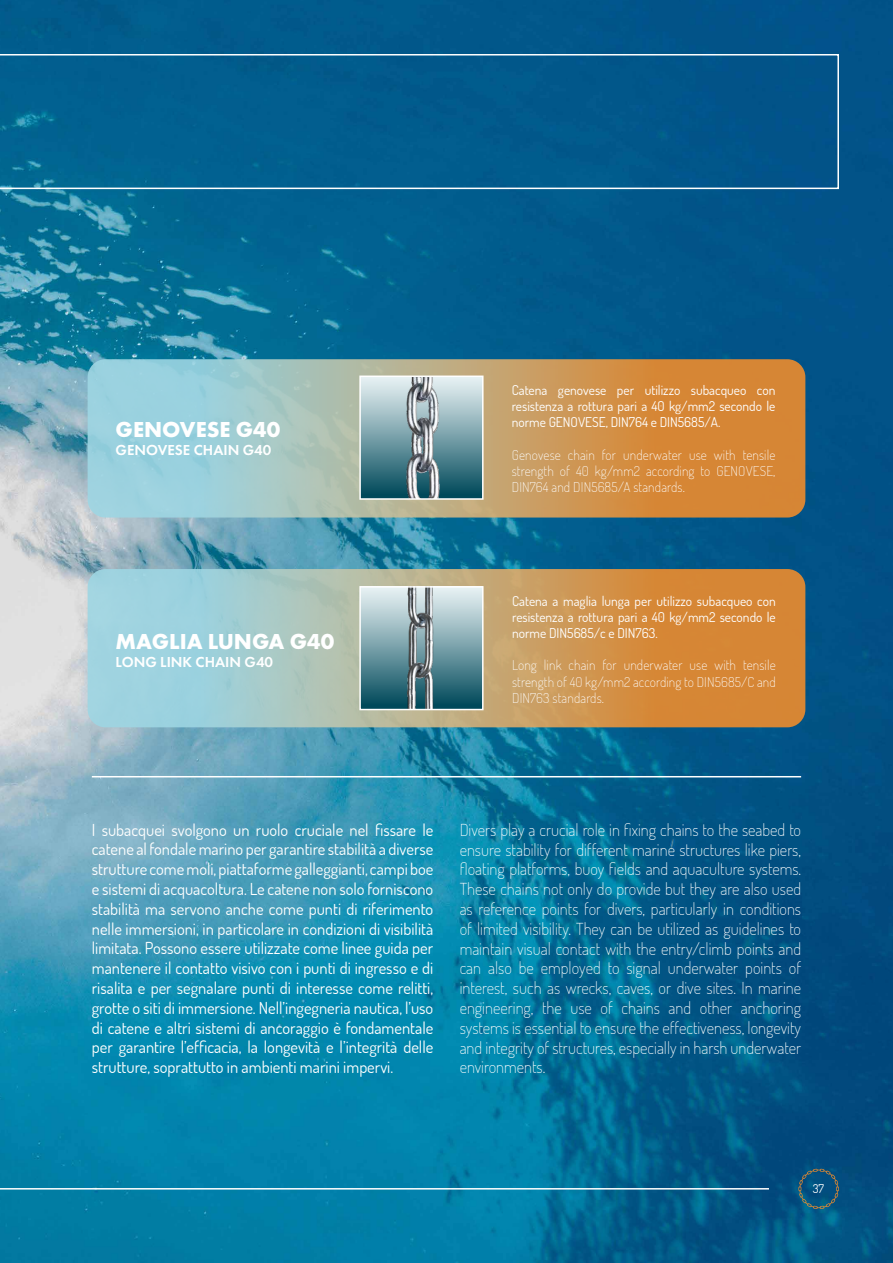
<style>
.page{position:relative;width:893px;height:1263px;background:#fff}
.page>*{position:absolute;margin:0;border:0;box-sizing:border-box;transform-origin:0 0}
.t1{font:700 22.5px "Futura PT";color:#fff}
.t2{font:16.5px/19.8px "Dosis";color:#fff;text-align:justify}
.t3{font:200 16.5px/19.8px "Dosis";color:#fff;text-align:justify}
.t4{font:600 15px "Futura PT";color:#fff}
.t5{font:13.5px/16.2px "Dosis";color:#fff;text-align:justify}
.t6{font:200 13.5px/16.2px "Dosis";letter-spacing:.01em;color:#fff;text-align:justify}
.t7{font:12px "Dosis";color:#fff}
</style>
<div class="page">
<img style="left:0;top:0;width:893px;height:1263px">
<svg style="left:0;top:54px;width:839px;height:135px;background:#075f8f"></svg>
<hr style="left:0;top:1188px;width:769px;height:1px;background:#fff">
<hr style="left:92px;top:776px;width:709px;height:1px;background:#fff">
<svg style="left:88px;top:569px;width:717px;height:158px;background:#bdac85"></svg>
<svg style="left:798px;top:1169px;width:41px;height:40px;background:#185779"></svg>
<svg style="left:88px;top:359px;width:717px;height:158px;background:#bbab85"></svg>
<div style="left:360px;top:376px;width:123px;height:123px;background:linear-gradient(to bottom,#eef7f8,#004657)"></div>
<img style="left:385px;top:378px;width:63px;height:119px">
<div style="left:359px;top:375px;width:125px;height:125px;border:2px solid #fff"></div>
<div style="left:360px;top:587px;width:123px;height:122px;background:linear-gradient(to bottom,#eef6f8,#004859)"></div>
<img style="left:392px;top:589px;width:48px;height:118px">
<div style="left:359px;top:586px;width:125px;height:124px;border:2px solid #fff"></div>
<h1 class="t1" style="left:116px;top:415px;width:166px">GENOVESE G40</h1>
<p class="t4" style="left:116px;top:441px;width:157px">GENOVESE CHAIN G40</p>
<h1 class="t1" style="left:116px;top:627px;width:220px">MAGLIA LUNGA G40</h1>
<p class="t4" style="left:116px;top:653px;width:159px">LONG LINK CHAIN G40</p>
<p class="t5" style="left:512px;top:382px;width:265px">Catena genovese per utilizzo subacqueo con resistenza a rottura pari a 40 kg/mm2 secondo le norme GENOVESE, DIN764 e DIN5685/A.</p>
<p class="t6" style="left:512px;top:446px;width:265px">Genovese chain for underwater use with tensile strength of 40 kg/mm2 according to GENOVESE, DIN764 and DIN5685/A standards.</p>
<p class="t5" style="left:512px;top:592px;width:265px">Catena a maglia lunga per utilizzo subacqueo con resistenza a rottura pari a 40 kg/mm2 secondo le norme DIN5685/c e DIN763.</p>
<p class="t6" style="left:512px;top:657px;width:265px">Long link chain for underwater use with tensile strength of 40 kg/mm2 according to DIN5685/C and DIN763 standards.</p>
<p class="t2" style="left:92px;top:819px;width:343px">I subacquei svolgono un ruolo cruciale nel fissare le catene al fondale marino per garantire stabilità a diverse strutture come moli, piattaforme galleggianti, campi boe e sistemi di acquacoltura. Le catene non solo forniscono stabilità ma servono anche come punti di riferimento nelle immersioni, in particolare in condizioni di visibilità limitata. Possono essere utilizzate come linee guida per mantenere il contatto visivo con i punti di ingresso e di risalita e per segnalare punti di interesse come relitti, grotte o siti di immersione. Nell’ingegneria nautica, l’uso di catene e altri sistemi di ancoraggio è fondamentale per garantire l’efficacia, la longevità e l’integrità delle strutture, soprattutto in ambienti marini impervi.</p>
<p class="t3" style="left:460px;top:819px;width:343px">Divers play a crucial role in fixing chains to the seabed to ensure stability for different marine structures like piers, floating platforms, buoy fields and aquaculture systems.<br>These chains not only do provide but they are also used as reference points for divers, particularly in conditions of limited visibility. They can be utilized as guidelines to maintain visual contact with the entry/climb points and can also be employed to signal underwater points of interest, such as wrecks, caves, or dive sites. In marine engineering, the use of chains and other anchoring systems is essential to ensure the effectiveness, longevity and integrity of structures, especially in harsh underwater environments.</p>
<p class="t7" style="left:813px;top:1181px;width:13px">37</p>
</div>
